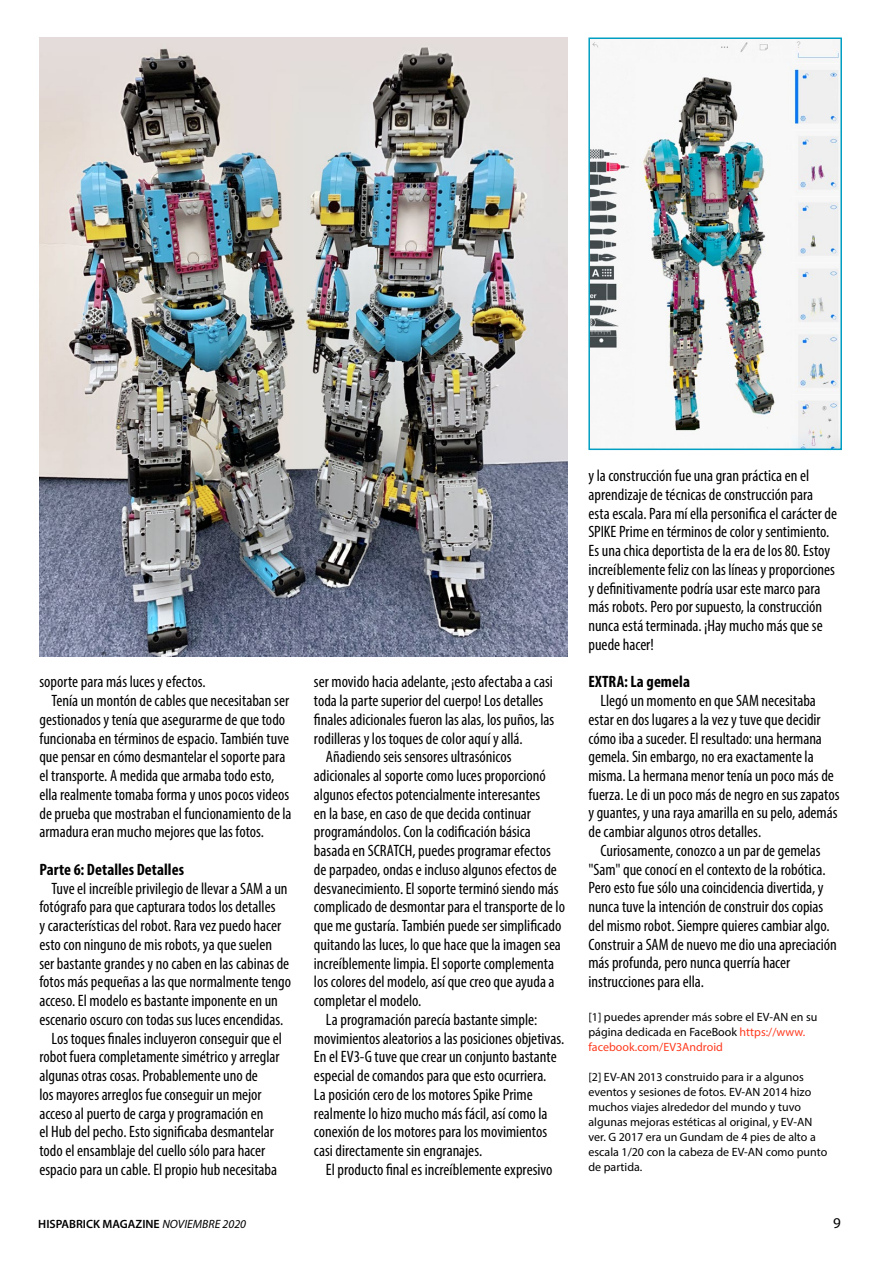
<style>
.page{position:relative;width:893px;height:1263px;background:#fff}
.page>*{position:absolute;margin:0;border:0;box-sizing:border-box;transform-origin:0 0}
.t1{font:condensed 16.5px/18.8px "Myriad Pro";color:#000}
.t2{font:700 condensed 16.5px "Myriad Pro";letter-spacing:.005em;color:#000}
.t3{font:15px "Myriad Pro";color:#000}
.t4{font:12px/15px "Myriad Pro";color:#000}
.t5{font:600 12px "Myriad Pro";color:#000}
.s1{color:#fe3b1f}
.s2{font-weight:400;font-style:italic}
</style>
<div class="page">
<img style="left:39px;top:38px;width:528px;height:618px">
<img style="left:591px;top:41px;width:248px;height:406px">
<div style="left:588px;top:38px;width:254px;height:412px;border:2px solid #009fc2"></div>
<p class="t1" style="left:39px;top:672px;width:168px">soporte para más luces y efectos.</p>
<p class="t1" style="left:51px;top:691px;width:239px">Tenía un montón de cables que necesitaban ser</p>
<p class="t1" style="left:39px;top:710px;width:247px">gestionados y tenía que asegurarme de que todo</p>
<p class="t1" style="left:39px;top:729px;width:251px">funcionaba en términos de espacio. También tuve</p>
<p class="t1" style="left:39px;top:747px;width:247px">que pensar en cómo desmantelar el soporte para</p>
<p class="t1" style="left:39px;top:766px;width:237px">el transporte. A medida que armaba todo esto,</p>
<p class="t1" style="left:39px;top:785px;width:251px">ella realmente tomaba forma y unos pocos videos</p>
<p class="t1" style="left:39px;top:804px;width:254px">de prueba que mostraban el funcionamiento de la</p>
<p class="t1" style="left:39px;top:822px;width:226px">armadura eran mucho mejores que las fotos.</p>
<p class="t2" style="left:39px;top:859px;width:146px">Parte 6: Detalles Detalles</p>
<p class="t1" style="left:51px;top:879px;width:238px">Tuve el increíble privilegio de llevar a SAM a un</p>
<p class="t1" style="left:39px;top:897px;width:238px">fotógrafo para que capturara todos los detalles</p>
<p class="t1" style="left:39px;top:916px;width:243px">y características del robot. Rara vez puedo hacer</p>
<p class="t1" style="left:39px;top:935px;width:234px">esto con ninguno de mis robots, ya que suelen</p>
<p class="t1" style="left:39px;top:954px;width:251px">ser bastante grandes y no caben en las cabinas de</p>
<p class="t1" style="left:39px;top:972px;width:253px">fotos más pequeñas a las que normalmente tengo</p>
<p class="t1" style="left:39px;top:991px;width:240px">acceso. El modelo es bastante imponente en un</p>
<p class="t1" style="left:39px;top:1010px;width:246px">escenario oscuro con todas sus luces encendidas.</p>
<p class="t1" style="left:51px;top:1029px;width:232px">Los toques finales incluyeron conseguir que el</p>
<p class="t1" style="left:39px;top:1047px;width:242px">robot fuera completamente simétrico y arreglar</p>
<p class="t1" style="left:39px;top:1066px;width:220px">algunas otras cosas. Probablemente uno de</p>
<p class="t1" style="left:39px;top:1085px;width:224px">los mayores arreglos fue conseguir un mejor</p>
<p class="t1" style="left:39px;top:1103px;width:226px">acceso al puerto de carga y programación en</p>
<p class="t1" style="left:39px;top:1122px;width:236px">el Hub del pecho. Esto significaba desmantelar</p>
<p class="t1" style="left:39px;top:1141px;width:227px">todo el ensamblaje del cuello sólo para hacer</p>
<p class="t1" style="left:39px;top:1160px;width:239px">espacio para un cable. El propio hub necesitaba</p>
<p class="t1" style="left:314px;top:672px;width:240px">ser movido hacia adelante, ¡esto afectaba a casi</p>
<p class="t1" style="left:314px;top:691px;width:231px">toda la parte superior del cuerpo! Los detalles</p>
<p class="t1" style="left:314px;top:710px;width:242px">finales adicionales fueron las alas, los puños, las</p>
<p class="t1" style="left:314px;top:729px;width:210px">rodilleras y los toques de color aquí y allá.</p>
<p class="t1" style="left:326px;top:747px;width:187px">Añadiendo seis sensores ultrasónicos</p>
<p class="t1" style="left:314px;top:766px;width:233px">adicionales al soporte como luces proporcionó</p>
<p class="t1" style="left:314px;top:785px;width:228px">algunos efectos potencialmente interesantes</p>
<p class="t1" style="left:314px;top:804px;width:219px">en la base, en caso de que decida continuar</p>
<p class="t1" style="left:314px;top:822px;width:218px">programándolos. Con la codificación básica</p>
<p class="t1" style="left:314px;top:841px;width:238px">basada en SCRATCH, puedes programar efectos</p>
<p class="t1" style="left:314px;top:860px;width:244px">de parpadeo, ondas e incluso algunos efectos de</p>
<p class="t1" style="left:314px;top:879px;width:246px">desvanecimiento. El soporte terminó siendo más</p>
<p class="t1" style="left:314px;top:897px;width:253px">complicado de desmontar para el transporte de lo</p>
<p class="t1" style="left:314px;top:916px;width:249px">que me gustaría. También puede ser simplificado</p>
<p class="t1" style="left:314px;top:935px;width:249px">quitando las luces, lo que hace que la imagen sea</p>
<p class="t1" style="left:314px;top:954px;width:242px">increíblemente limpia. El soporte complementa</p>
<p class="t1" style="left:314px;top:972px;width:242px">los colores del modelo, así que creo que ayuda a</p>
<p class="t1" style="left:314px;top:991px;width:109px">completar el modelo.</p>
<p class="t1" style="left:326px;top:1010px;width:213px">La programación parecía bastante simple:</p>
<p class="t1" style="left:314px;top:1028px;width:252px">movimientos aleatorios a las posiciones objetivas.</p>
<p class="t1" style="left:314px;top:1047px;width:244px">En el EV3-G tuve que crear un conjunto bastante</p>
<p class="t1" style="left:314px;top:1066px;width:234px">especial de comandos para que esto ocurriera.</p>
<p class="t1" style="left:314px;top:1085px;width:220px">La posición cero de los motores Spike Prime</p>
<p class="t1" style="left:314px;top:1103px;width:235px">realmente lo hizo mucho más fácil, así como la</p>
<p class="t1" style="left:314px;top:1122px;width:235px">conexión de los motores para los movimientos</p>
<p class="t1" style="left:314px;top:1141px;width:170px">casi directamente sin engranajes.</p>
<p class="t1" style="left:326px;top:1160px;width:228px">El producto final es increíblemente expresivo</p>
<p class="t1" style="left:588px;top:466px;width:250px">y la construcción fue una gran práctica en el aprendizaje de técnicas de construcción para esta escala. Para mí ella personifica el carácter de SPIKE Prime en términos de color y sentimiento.<br>Es una chica deportista de la era de los 80. Estoy increíblemente feliz con las líneas y proporciones y definitivamente podría usar este marco para más robots. Pero por supuesto, la construcción nunca está terminada. ¡Hay mucho más que se puede hacer!</p>
<p class="t2" style="left:588px;top:671px;width:103px">EXTRA: La gemela</p>
<p class="t1" style="left:588px;top:691px;width:253px;text-indent:12px">Llegó un momento en que SAM necesitaba estar en dos lugares a la vez y tuve que decidir cómo iba a suceder. El resultado: una hermana gemela. Sin embargo, no era exactamente la misma. La hermana menor tenía un poco más de fuerza. Le di un poco más de negro en sus zapatos y guantes, y una raya amarilla en su pelo, además de cambiar algunos otros detalles.</p>
<p class="t1" style="left:588px;top:841px;width:250px;text-indent:12px">Curiosamente, conozco a un par de gemelas "Sam" que conocí en el contexto de la robótica.<br>Pero esto fue sólo una coincidencia divertida, y nunca tuve la intención de construir dos copias del mismo robot. Siempre quieres cambiar algo.<br>Construir a SAM de nuevo me dio una apreciación más profunda, pero nunca querría hacer instrucciones para ella.</p>
<p class="t4" style="left:588px;top:1009px;width:230px">[1] puedes aprender más sobre el EV-AN en su página dedicada en FaceBook <span class="s1">https://www. facebook.com/EV3Android</span></p>
<p class="t4" style="left:588px;top:1069px;width:240px">[2] EV-AN 2013 construido para ir a algunos eventos y sesiones de fotos. EV-AN 2014 hizo muchos viajes alrededor del mundo y tuvo algunas mejoras estéticas al original, y EV-AN ver. G 2017 era un Gundam de 4 pies de alto a escala 1/20 con la cabeza de EV-AN como punto de partida.</p>
<p class="t5" style="left:38px;top:1216px;width:209px">HISPABRICK MAGAZINE <span class="s2">NOVIEMBRE 2020</span></p>
<p class="t3" style="left:833px;top:1213px;width:9px">9</p>
</div>
